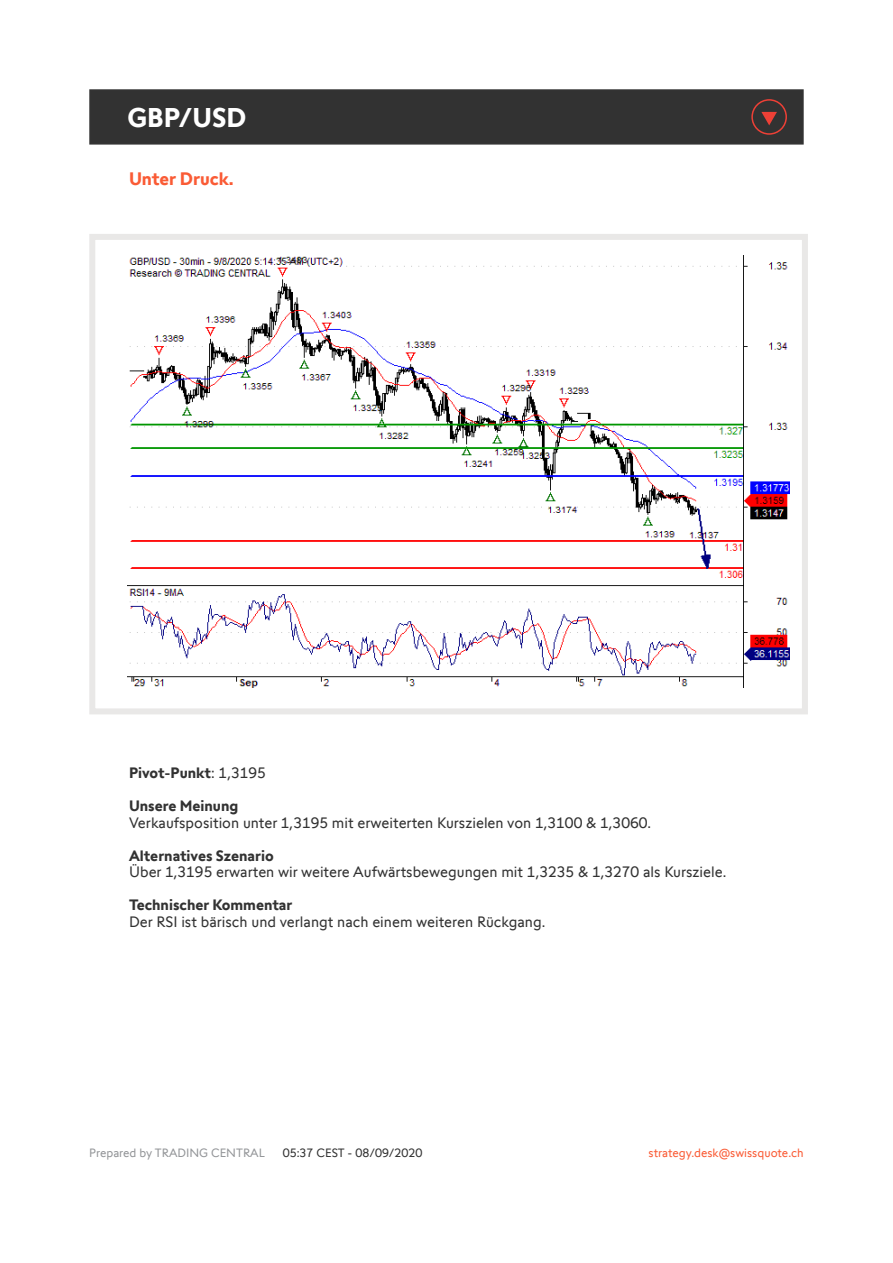
<style>
.page{position:relative;width:893px;height:1263px;background:#fff}
.page>*{position:absolute;margin:0;border:0;box-sizing:border-box;transform-origin:0 0}
.t1{font:700 27px "Swissquote CT";color:#fff}
.t2{font:700 18px "Swissquote CT";color:#fa5b35}
.t3{font:15px "Swissquote CT";color:#323232}
.t4{font:700 15px "Swissquote CT";color:#323232}
.t5{font:12px "Swissquote CT";color:#fa5b35}
.t6{font:12px "Swissquote CT";color:#939598}
.t7{font:12px "Swissquote CT";color:#323232}
.s1{font-weight:400}
</style>
<div class="page">
<div style="left:89px;top:234px;width:719px;height:480px;border:6px solid #e9e8e7"></div>
<div style="left:89px;top:89px;width:715px;height:56px;background:#323232;border:2px solid #323232"></div>
<img style="left:128px;top:255px;width:661px;height:432px">
<svg style="left:751px;top:99px;width:36px;height:36px"></svg>
<h1 class="t1" style="left:128px;top:101px;width:120px">GBP/USD</h1>
<p class="t2" style="left:129px;top:168px;width:106px">Unter Druck.</p>
<p class="t4" style="left:129px;top:764px;width:138px">Pivot-Punkt<span class="s1">: 1,3195</span></p>
<p class="t4" style="left:129px;top:797px;width:111px">Unsere Meinung</p>
<p class="t3" style="left:129px;top:814px;width:523px">Verkaufsposition unter 1,3195 mit erweiterten Kurszielen von 1,3100 &amp; 1,3060.</p>
<p class="t4" style="left:129px;top:846px;width:146px">Alternatives Szenario</p>
<p class="t3" style="left:129px;top:863px;width:599px">Über 1,3195 erwarten wir weitere Aufwärtsbewegungen mit 1,3235 &amp; 1,3270 als Kursziele.</p>
<p class="t4" style="left:129px;top:896px;width:165px">Technischer Kommentar</p>
<p class="t3" style="left:129px;top:913px;width:418px">Der RSI ist bärisch und verlangt nach einem weiteren Rückgang.</p>
<p class="t6" style="left:89px;top:1145px;width:177px">Prepared by TRADING CENTRAL</p>
<p class="t7" style="left:283px;top:1145px;width:141px">05:37 CEST - 08/09/2020</p>
<p class="t5" style="left:649px;top:1145px;width:157px">strategy.desk@swissquote.ch</p>
</div>
